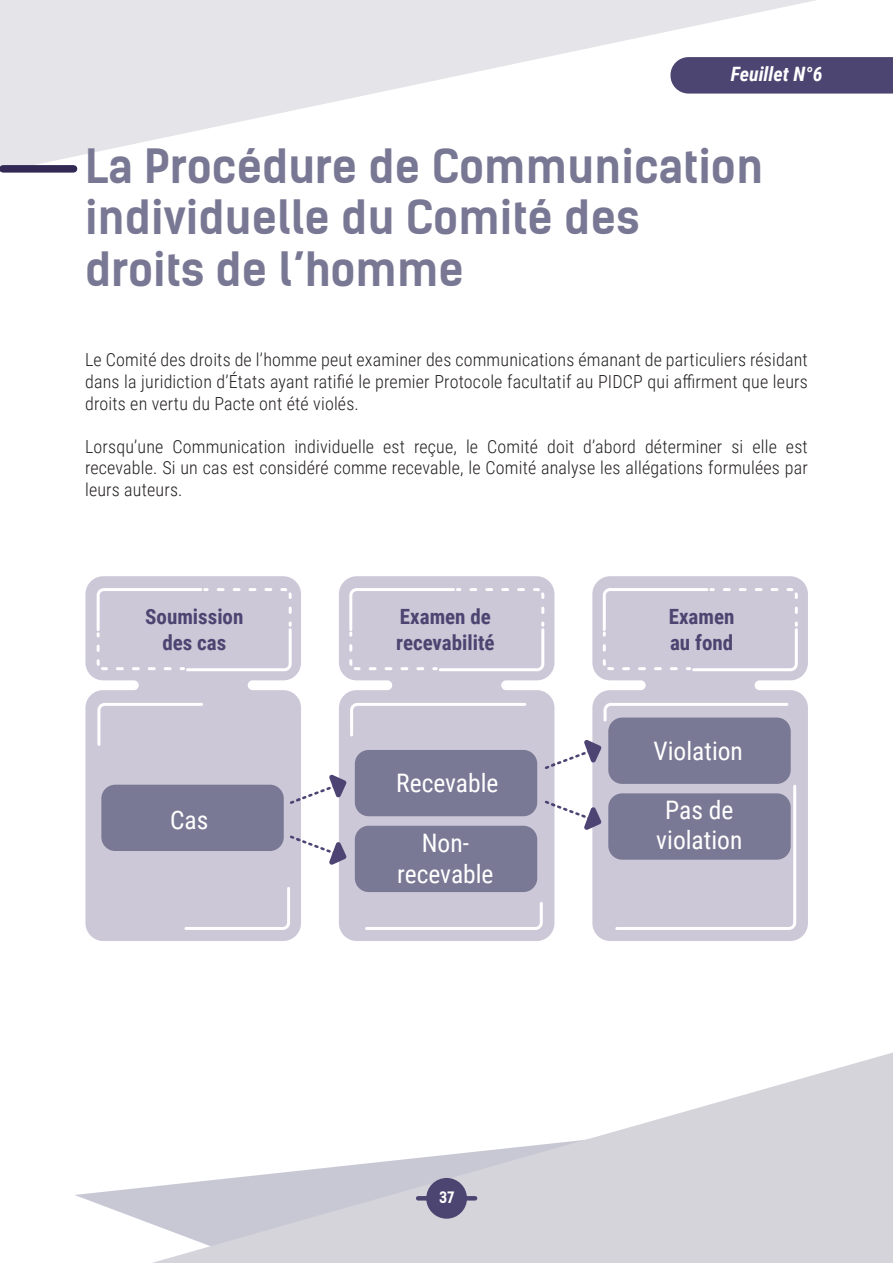
<style>
.page{position:relative;width:893px;height:1263px;background:#fff}
.page>*{position:absolute;margin:0;border:0;box-sizing:border-box;transform-origin:0 0}
.t1{font:700 45px/51.8px "Kelson Sans";color:#797894}
.t2{font:25.5px/30.6px "Roboto Condensed";color:#fff;text-align:center}
.t3{font:700 21px/25.2px "Roboto Condensed";color:#4d4571}
.t4{font:italic 700 19.8px "Roboto Condensed";color:#fff}
.t5{font:300 18px/21.6px "Roboto Condensed";letter-spacing:.01em;color:#231f20;text-align:justify}
.t6{font:700 15px "Kelson Sans";color:#fff}
</style>
<div class="page">
<svg style="left:77px;top:1052px;width:816px;height:211px"></svg>
<svg style="left:0;top:0;width:816px;height:172px;fill:#e5e4e9"></svg>
<svg style="left:85px;top:576px;width:216px;height:365px;background:#d1cddb"></svg>
<svg style="left:339px;top:576px;width:215px;height:365px;background:#cfccd9"></svg>
<svg style="left:592px;top:576px;width:216px;height:365px;background:#d0ccda"></svg>
<svg style="left:95px;top:586px;width:198px;height:345px;background:#bdbacb"></svg>
<div style="left:95px;top:631px;width:92px;height:41px;background:#ccc8d7"></div>
<div style="left:202px;top:586px;width:91px;height:42px;background:#ccc8d7"></div>
<svg style="left:348px;top:586px;width:198px;height:345px;background:#adabbe"></svg>
<div style="left:348px;top:630px;width:91px;height:42px;background:#ccc8d7"></div>
<div style="left:454px;top:586px;width:92px;height:42px;background:#ccc8d7"></div>
<svg style="left:601px;top:586px;width:198px;height:345px;background:#aeabbf"></svg>
<div style="left:601px;top:630px;width:92px;height:42px;background:#ccc8d7"></div>
<div style="left:708px;top:586px;width:91px;height:42px;background:#ccc8d7"></div>
<svg style="left:290px;top:774px;width:57px;height:30px"></svg>
<svg style="left:290px;top:835px;width:57px;height:30px"></svg>
<svg style="left:545px;top:739px;width:57px;height:30px"></svg>
<svg style="left:545px;top:801px;width:57px;height:29px"></svg>
<div style="left:426px;top:1178px;width:41px;height:41px;background:#4d4571;border-radius:50%"></div>
<hr style="left:418px;top:1196px;width:57px;height:4px;background:#4d4571">
<svg style="left:670px;top:57px;width:223px;height:37px;background:#524b75"></svg>
<div style="left:3px;top:165px;width:71px;height:8px;background:#312854"></div>
<p class="t4" style="left:731px;top:60px;width:93px">Feuillet N°6</p>
<h1 class="t1" style="left:85px;top:140px;width:680px">La Procédure de Communication individuelle du Comité des droits de l’homme</h1>
<p class="t5" style="left:85px;top:349px;width:724px">Le Comité des droits de l’homme peut examiner des communications émanant de particuliers résidant dans la juridiction d’États ayant ratifié le premier Protocole facultatif au PIDCP qui affirment que leurs droits en vertu du Pacte ont été violés.</p>
<p class="t5" style="left:85px;top:435px;width:724px">Lorsqu’une Communication individuelle est reçue, le Comité doit d’abord déterminer si elle est recevable. Si un cas est considéré comme recevable, le Comité analyse les allégations formulées par leurs auteurs.</p>
<p class="t3" style="left:145px;top:603px;width:100px;text-align:center">Soumission des cas</p>
<p class="t3" style="left:396px;top:603px;width:100px">Examen de recevabilité</p>
<p class="t3" style="left:669px;top:603px;width:67px">Examen au fond</p>
<h2 class="t2" style="left:170px;top:803px;width:40px">Cas</h2>
<h2 class="t2" style="left:396px;top:767px;width:104px">Recevable</h2>
<h2 class="t2" style="left:397px;top:827px;width:98px">Non&shy;recevable</h2>
<p class="t6" style="left:439px;top:1188px;width:17px">37</p>
<h2 class="t2" style="left:653px;top:735px;width:91px">Violation</h2>
<h2 class="t2" style="left:656px;top:793px;width:88px">Pas de violation</h2>
</div>
